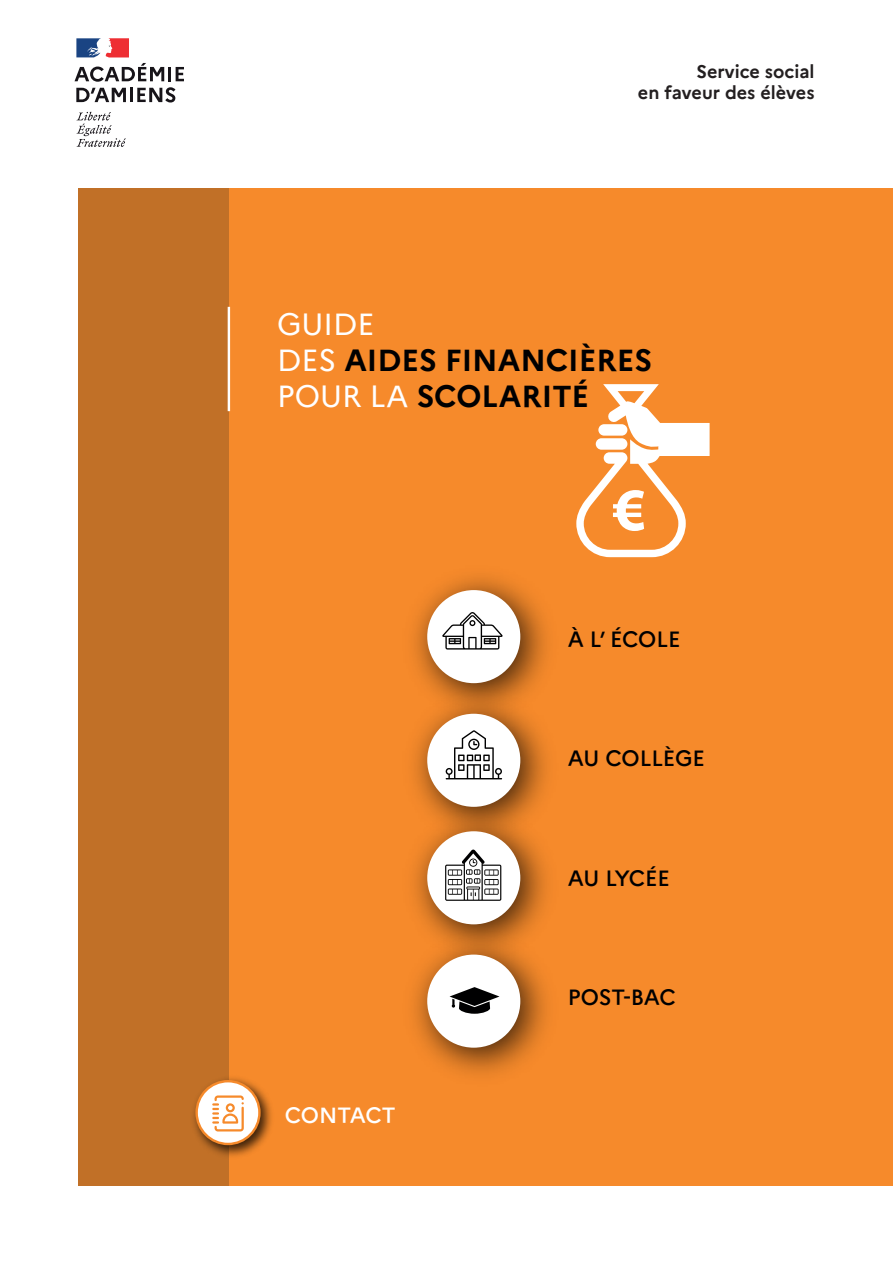
<style>
.page{position:relative;width:893px;height:1263px;background:#fff}
.page>*{position:absolute;margin:0;border:0;box-sizing:border-box;transform-origin:0 0}
.t1{font:700 30.3px/36.3px "Marianne";color:#000001}
.t2{font:500 21.75px "Marianne";letter-spacing:-.01em;color:#000001}
.t3{font:500 21.75px "Marianne";letter-spacing:-.01em;color:#fff}
.t4{font:700 18px/21.6px "Marianne";color:#231f20;text-align:right}
.s1{font-weight:400;color:#fff}
</style>
<div class="page">
<svg style="left:76px;top:112px;width:50px;height:35px"></svg>
<svg style="left:76px;top:38px;width:53px;height:19px"></svg>
<svg style="left:75px;top:63px;width:109px;height:40px"></svg>
<div style="left:79px;top:189px;width:814px;height:997px;background:#f68a2b"></div>
<div style="left:79px;top:189px;width:150px;height:997px;background:#c17027"></div>
<svg style="left:576px;top:384px;width:134px;height:173px"></svg>
<div style="left:598px;top:424px;width:29px;height:12px;background:#fff;border-radius:6px"></div>
<div style="left:596px;top:438px;width:31px;height:12px;background:#fff;border-radius:6px"></div>
<hr style="left:228px;top:307px;width:2px;height:104px;background:#fff">
<img style="left:413px;top:576px;width:134px;height:103px">
<div style="left:427px;top:590px;width:93px;height:93px;background:#fff;border-radius:50%"></div>
<img style="left:413px;top:679px;width:135px;height:117px">
<div style="left:427px;top:714px;width:93px;height:93px;background:#fff;border-radius:50%"></div>
<img style="left:413px;top:796px;width:135px;height:123px">
<div style="left:427px;top:831px;width:93px;height:93px;background:#fff;border-radius:50%"></div>
<img style="left:413px;top:919px;width:134px;height:156px">
<div style="left:427px;top:954px;width:93px;height:94px;background:#fff;border-radius:50%"></div>
<svg style="left:446px;top:730px;width:56px;height:49px"></svg>
<svg style="left:442px;top:612px;width:61px;height:37px"></svg>
<svg style="left:450px;top:987px;width:49px;height:27px"></svg>
<svg style="left:445px;top:849px;width:56px;height:52px"></svg>
<img style="left:193px;top:1077px;width:79px;height:80px">
<div style="left:197px;top:1081px;width:62px;height:63px;background:#fff;border-radius:50%"></div>
<div style="left:195px;top:1080px;width:66px;height:65px;border:2px solid #f68a2b;border-radius:50%"></div>
<svg style="left:212px;top:1095px;width:32px;height:36px"></svg>
<p class="t4" style="left:638px;top:61px;width:178px">Service social<br>en faveur des élèves</p>
<p class="t1" style="left:277px;top:306px;width:377px"><span class="s1">GUIDE<br>DES</span> AIDES FINANCIÈRES<br><span class="s1">POUR LA</span> SCOLARITÉ</p>
<p class="t2" style="left:568px;top:626px;width:114px">À L’ ÉCOLE</p>
<p class="t2" style="left:568px;top:745px;width:139px">AU COLLÈGE</p>
<p class="t2" style="left:568px;top:865px;width:104px">AU LYCÉE</p>
<p class="t3" style="left:285px;top:1102px;width:112px">CONTACT</p>
<p class="t2" style="left:568px;top:984px;width:110px">POST-BAC</p>
</div>
